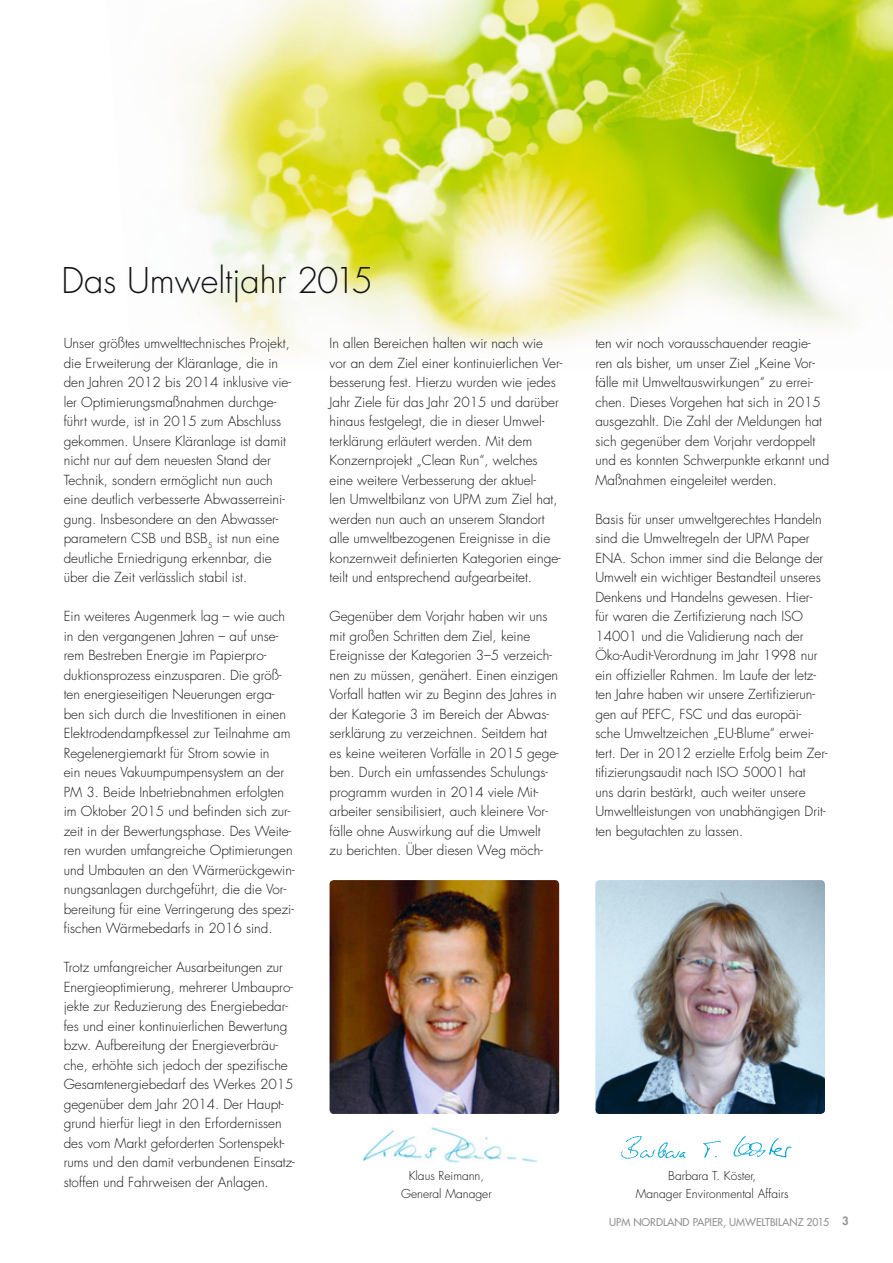
<style>
.page{position:relative;width:893px;height:1263px;background:#fff}
.page>*{position:absolute;margin:0;border:0;box-sizing:border-box;transform-origin:0 0}
.t1{font:300 34.5px "Futura Std";color:#141314}
.t2{font:300 13.5px/19.5px "Futura Std";color:#141314}
.t3{font:300 12px/18px "Futura Std";color:#141314;text-align:center}
.t4{font:800 11.25px "Futura Std";color:#919294}
.t5{font:500 10.5px "Futura Std";color:#919294}
</style>
<div class="page">
<img style="left:180px;top:0;width:713px;height:351px">
<img style="left:621px;top:1135px;width:171px;height:24px">
<img style="left:329px;top:880px;width:230px;height:234px;border-radius:4px">
<img style="left:595px;top:880px;width:230px;height:234px;border-radius:4px">
<img style="left:363px;top:1127px;width:175px;height:36px">
<h1 class="t1" style="left:62px;top:265px;width:313px">Das Umweltjahr 2015</h1>
<p class="t2" style="left:64px;top:335px;width:229px">Unser größtes umwelttechnisches Projekt, die Erweiterung der Kläranlage, die in den Jahren 2012 bis 2014 inklusive vie&shy;ler Optimierungsmaßnahmen durchge&shy;führt wurde, ist in 2015 zum Abschluss gekommen. Unsere Kläranlage ist damit nicht nur auf dem neuesten Stand der Technik, sondern ermöglicht nun auch eine deutlich verbesserte Abwasserreini&shy;gung. Insbesondere an den Abwasser&shy;parametern CSB und BSB<sub>5</sub> ist nun eine deutliche Erniedrigung erkennbar, die über die Zeit verlässlich stabil ist.</p>
<p class="t2" style="left:64px;top:608px;width:232px">Ein weiteres Augenmerk lag – wie auch in den vergangenen Jahren – auf unse&shy;rem Bestreben Energie im Papierpro&shy;duktionsprozess einzusparen. Die größ&shy;ten energieseitigen Neuerungen erga&shy;ben sich durch die Investitionen in einen Elektrodendampfkessel zur Teilnahme am Regelenergiemarkt für Strom sowie in<br>ein neues Vakuumpumpensystem an der PM 3. Beide Inbetriebnahmen erfolgten im Oktober 2015 und befinden sich zur&shy;zeit in der Bewertungsphase. Des Weite&shy;ren wurden umfangreiche Optimierungen und Umbauten an den Wärmerückgewin&shy;nungsanlagen durchgeführt, die die Vor&shy;bereitung für eine Verringerung des spezi&shy;fischen Wärmebedarfs in 2016 sind.</p>
<p class="t2" style="left:64px;top:959px;width:233px">Trotz umfangreicher Ausarbeitungen zur Energieoptimierung, mehrerer Umbaupro&shy;jekte zur Reduzierung des Energiebedar&shy;fes und einer kontinuierlichen Bewertung bzw. Aufbereitung der Energieverbräu&shy;che, erhöhte sich jedoch der spezifische Gesamtenergiebedarf des Werkes 2015 gegenüber dem Jahr 2014. Der Haupt&shy;grund hierfür liegt in den Erfordernissen des vom Markt geforderten Sortenspekt&shy;rums und den damit verbundenen Einsatz&shy;stoffen und Fahrweisen der Anlagen.</p>
<p class="t2" style="left:329px;top:335px;width:234px">In allen Bereichen halten wir nach wie vor an dem Ziel einer kontinuierlichen Ver&shy;besserung fest. Hierzu wurden wie jedes Jahr Ziele für das Jahr 2015 und darüber hinaus festgelegt, die in dieser Umwel&shy;terklärung erläutert werden. Mit dem Konzernprojekt „Clean Run“, welches eine weitere Verbesserung der aktuel-<br>len Umweltbilanz von UPM zum Ziel hat, werden nun auch an unserem Standort alle umweltbezogenen Ereignisse in die konzernweit definierten Kategorien einge&shy;teilt und entsprechend aufgearbeitet.</p>
<p class="t2" style="left:329px;top:608px;width:231px">Gegenüber dem Vorjahr haben wir uns mit großen Schritten dem Ziel, keine Ereignisse der Kategorien 3–5 verzeich&shy;nen zu müssen, genähert. Einen einzigen Vorfall hatten wir zu Beginn des Jahres in der Kategorie 3 im Bereich der Abwas&shy;serklärung zu verzeichnen. Seitdem hat es keine weiteren Vorfälle in 2015 gege&shy;ben. Durch ein umfassendes Schulungs&shy;programm wurden in 2014 viele Mit&shy;arbeiter sensibilisiert, auch kleinere Vor&shy;fälle ohne Auswirkung auf die Umwelt<br>zu berichten. Über diesen Weg möch-</p>
<p class="t3" style="left:401px;top:1168px;width:92px">Klaus Reimann,<br>General Manager</p>
<p class="t2" style="left:595px;top:335px;width:235px">ten wir noch vorausschauender reagie&shy;ren als bisher, um unser Ziel „Keine Vor&shy;fälle mit Umweltauswirkungen“ zu errei&shy;chen. Dieses Vorgehen hat sich in 2015 ausgezahlt. Die Zahl der Meldungen hat sich gegenüber dem Vorjahr verdoppelt und es konnten Schwerpunkte erkannt und Maßnahmen eingeleitet werden.</p>
<p class="t2" style="left:595px;top:510px;width:234px">Basis für unser umweltgerechtes Handeln sind die Umweltregeln der UPM Paper ENA. Schon immer sind die Belange der Umwelt ein wichtiger Bestandteil unseres Denkens und Handelns gewesen. Hier&shy;für waren die Zertifizierung nach ISO 14001 und die Validierung nach der Öko-Audit-Verordnung im Jahr 1998 nur ein offizieller Rahmen. Im Laufe der letz&shy;ten Jahre haben wir unsere Zertifizierun&shy;gen auf PEFC, FSC und das europäi&shy;sche Umweltzeichen „EU-Blume“ erwei&shy;tert. Der in 2012 erzielte Erfolg beim Zer&shy;tifizierungsaudit nach ISO 50001 hat<br>uns darin bestärkt, auch weiter unsere Umweltleistungen von unabhängigen Drit&shy;ten begutachten zu lassen.</p>
<p class="t3" style="left:636px;top:1168px;width:154px">Barbara T. Köster,<br>Manager Environmental Affairs</p>
<p class="t5" style="left:609px;top:1217px;width:221px">UPM NORDLAND PAPIER, UMWELTBILANZ 2015</p>
<p class="t4" style="left:842px;top:1216px;width:8px">3</p>
</div>
